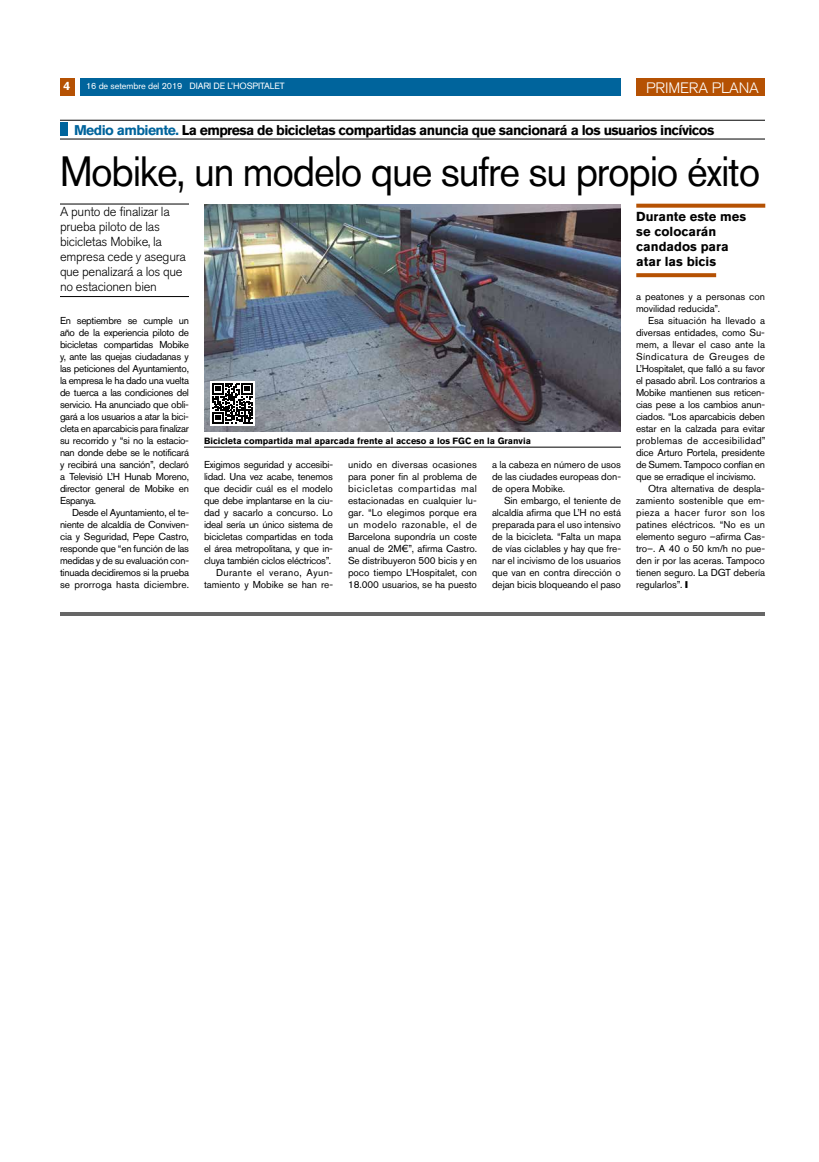
<style>
.page{position:relative;width:819px;height:1162px;background:#fff}
.page>*{position:absolute;margin:0;border:0;box-sizing:border-box;transform-origin:0 0}
.t1{font:42px "Akzidenz Grotesk BQ";letter-spacing:-.03em;color:#000;scale:.95 1}
.t2{font:300 15px "Akzidenz Grotesk BQ";letter-spacing:-.01em;color:#fff}
.t3{font:700 14px "Akzidenz Grotesk BQ";letter-spacing:-.04em;color:#000}
.t4{font:300 13px/15px "Akzidenz Grotesk BQ";letter-spacing:-.02em;color:#000}
.t5{font:700 13px/15px "Akzidenz Grotesk BQ";color:#000}
.t6{font:700 12px "Akzidenz Grotesk BQ";color:#fff}
.t7{font:10px/12px "Akzidenz Grotesk BQ";letter-spacing:-.005em;color:#000;text-align:justify}
.t8{font:10px "Akzidenz Grotesk BQ";letter-spacing:.04em;color:#000}
.t9{font:10px "Akzidenz Grotesk BQ";letter-spacing:.025em;color:#000}
.t10{font:10px "Akzidenz Grotesk BQ";letter-spacing:-.025em;color:#000}
.t11{font:700 9px "Akzidenz Grotesk BQ";color:#000}
.t12{font:9px "Akzidenz Grotesk BQ";letter-spacing:-.01em;color:#fff}
.s1{color:#00649c}
</style>
<div class="page">
<div style="left:80px;top:78px;width:541px;height:18px;background:#00649c"></div>
<div style="left:636px;top:78px;width:129px;height:18px;background:#b55103"></div>
<div style="left:60px;top:78px;width:14px;height:18px;background:#b55103"></div>
<hr style="left:60px;top:612px;width:705px;height:4px;background:#666">
<hr style="left:60px;top:120px;width:705px;height:1px;background:#000">
<hr style="left:60px;top:139px;width:705px;height:1px;background:#000">
<div style="left:60px;top:122px;width:8px;height:14px;background:#00649c"></div>
<img style="left:204px;top:204px;width:417px;height:228px">
<hr style="left:60px;top:204px;width:129px;height:1px;background:#000">
<hr style="left:60px;top:296px;width:129px;height:1px;background:#000">
<hr style="left:204px;top:447px;width:417px;height:1px;background:#000">
<svg style="left:636px;top:204px;width:129px;height:4px"></svg>
<svg style="left:636px;top:273px;width:80px;height:4px"></svg>
<div style="left:210px;top:381px;width:45px;height:45px;background:#fff"></div>
<svg style="left:212px;top:383px;width:41px;height:41px"></svg>
<h2 class="t2" style="left:646px;top:79px;width:114px">PRIMERA PLANA</h2>
<p class="t6" style="left:64px;top:79px;width:8px">4</p>
<p class="t12" style="left:86px;top:81px;width:200px">16 de setembre del 2019 DIARI DE L’HOSPITALET</p>
<h3 class="t3" style="left:74px;top:122px;width:642px"><span class="s1">Medio ambiente.</span> La empresa de bicicletas compartidas anuncia que sancionará a los usuarios incívicos</h3>
<h1 class="t1" style="left:60px;top:146px;width:739px">Mobike, un modelo que sufre su propio éxito</h1>
<h3 class="t4" style="left:60px;top:204px;width:128px">A punto de finalizar la prueba piloto de las bicicletas Mobike, la empresa cede y asegura que penalizará a los que no estacionen bien</h3>
<p class="t7" style="left:60px;top:314px;width:131px">En septiembre se cumple un año de la experiencia piloto de bicicletas compartidas Mobike y, ante las quejas ciudadanas y las peticiones del Ayuntamiento, la empresa le ha dado una vuelta de tuerca a las condiciones del servicio. Ha anunciado que obli&shy;gará a los usuarios a atar la bici&shy;cleta en aparcabicis para finalizar su recorrido y “si no la estacio&shy;nan donde debe se le notificará y recibirá una sanción”, declaró a Televisió L’H Hunab Moreno, director general de Mobike en Espanya.</p>
<p class="t7" style="left:60px;top:506px;width:131px;text-indent:12px">Desde el Ayuntamiento, el te&shy;niente de alcaldía de Conviven&shy;cia y Seguridad, Pepe Castro, responde que “en función de las medidas y de su evaluación con&shy;tinuada decidiremos si la prueba se prorroga hasta diciembre.</p>
<p class="t11" style="left:204px;top:436px;width:328px">Bicicleta compartida mal aparcada frente al acceso a los FGC en la Granvia</p>
<p class="t7" style="left:348px;top:458px;width:131px">unido en diversas ocasiones para poner fin al problema de bicicletas compartidas mal estacionadas en cualquier lu&shy;gar. “Lo elegimos porque era un modelo razonable, el de Barcelona supondría un coste anual de 2M€”, afirma Castro.<br>Se distribuyeron 500 bicis y en poco tiempo L’Hospitalet, con 18.000 usuarios, se ha puesto</p>
<p class="t7" style="left:204px;top:458px;width:131px;text-align:right">Exigimos seguridad y accesibi&shy;lidad. Una vez acabe, tenemos que decidir cuál es el modelo que debe implantarse en la ciu&shy;dad y sacarlo a concurso. Lo ideal sería un único sistema de bicicletas compartidas en toda el área metropolitana, y que in&shy;cluya también ciclos eléctricos”.<br>Durante el verano, Ayun&shy;tamiento y Mobike se han re-</p>
<p class="t7" style="left:492px;top:458px;width:131px">a la cabeza en número de usos de las ciudades europeas don&shy;de opera Mobike.</p>
<p class="t7" style="left:492px;top:494px;width:131px;text-indent:12px">Sin embargo, el teniente de alcaldía afirma que L’H no está preparada para el uso intensivo de la bicicleta. “Falta un mapa de vías ciclables y hay que fre&shy;nar el incivismo de los usuarios que van en contra dirección o dejan bicis bloqueando el paso</p>
<h3 class="t5" style="left:636px;top:209px;width:111px">Durante este mes se colocarán candados para atar las bicis</h3>
<p class="t7" style="left:636px;top:290px;width:131px">a peatones y a personas con movilidad reducida”.</p>
<p class="t7" style="left:648px;top:314px;width:119px">Esa situación ha llevado a</p>
<p class="t7" style="left:636px;top:326px;width:130px">diversas entidades, como Su-</p>
<p class="t7" style="left:636px;top:338px;width:131px">mem, a llevar el caso ante la</p>
<p class="t8" style="left:636px;top:351px;width:131px">Síndicatura de Greuges de</p>
<p class="t7" style="left:636px;top:362px;width:131px">L’Hospitalet, que falló a su favor</p>
<p class="t7" style="left:636px;top:374px;width:131px">el pasado abril. Los contrarios a</p>
<p class="t7" style="left:636px;top:386px;width:130px">Mobike mantienen sus reticen-</p>
<p class="t7" style="left:636px;top:398px;width:131px">cias pese a los cambios anun-</p>
<p class="t7" style="left:636px;top:410px;width:131px">ciados. “Los aparcabicis deben</p>
<p class="t7" style="left:636px;top:422px;width:131px">estar en la calzada para evitar</p>
<p class="t9" style="left:636px;top:435px;width:131px">problemas de accesibilidad”</p>
<p class="t7" style="left:636px;top:446px;width:131px">dice Arturo Portela, presidente</p>
<p class="t10" style="left:636px;top:459px;width:130px">de Sumem. Tampoco confían en</p>
<p class="t7" style="left:636px;top:470px;width:121px">que se erradique el incivismo.</p>
<p class="t7" style="left:648px;top:482px;width:118px">Otra alternativa de despla-</p>
<p class="t7" style="left:636px;top:494px;width:131px">zamiento sostenible que em-</p>
<p class="t8" style="left:636px;top:507px;width:131px">pieza a hacer furor son los</p>
<p class="t7" style="left:636px;top:518px;width:130px">patines eléctricos. “No es un</p>
<p class="t7" style="left:636px;top:530px;width:131px">elemento seguro –afirma Cas-</p>
<p class="t7" style="left:636px;top:542px;width:131px">tro–. A 40 o 50 km/h no pue-</p>
<p class="t7" style="left:636px;top:554px;width:131px">den ir por las aceras. Tampoco</p>
<p class="t7" style="left:636px;top:566px;width:131px">tienen seguro. La DGT debería</p>
<p class="t7" style="left:636px;top:578px;width:48px">regularlos”.</p>
</div>
